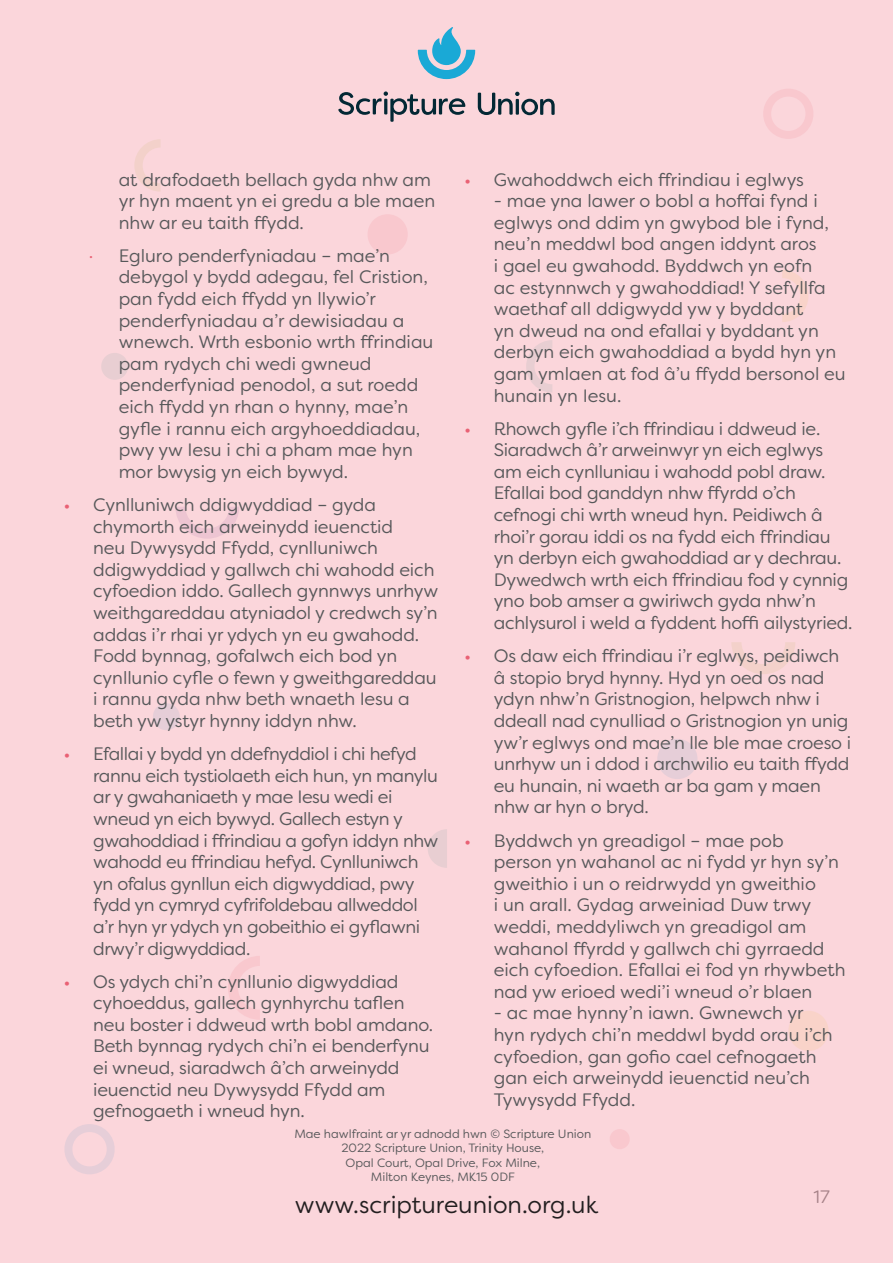
<style>
.page{position:relative;width:893px;height:1263px;background:#fbd6db}
.page>*{position:absolute;margin:0;border:0;box-sizing:border-box;transform-origin:0 0}
.t1{font:24px "Filson Soft";color:#231f20}
.t2{font:18px/21.6px "Filson Soft";letter-spacing:-.01em;color:#57585a}
.Activity_Text{font:12px/14.4px "Filson Soft";color:#57585a;text-align:center}
.s1{color:#e96174}
</style>
<div class="page">
<svg style="left:338px;top:91px;width:127px;height:31px"></svg>
<svg style="left:478px;top:92px;width:77px;height:23px"></svg>
<svg style="left:418px;top:27px;width:57px;height:52px"></svg>
<p class="t2" style="left:119px;top:168px;width:318px">at drafodaeth bellach gyda nhw am yr hyn maent yn ei gredu a ble maen nhw ar eu taith ffydd.</p>
<p class="t2" style="left:119px;top:245px;width:316px;text-indent:-30px"><span class="s1">·</span> Egluro penderfyniadau – mae’n debygol y bydd adegau, fel Cristion, pan fydd eich ffydd yn llywio’r penderfyniadau a’r dewisiadau a wnewch. Wrth esbonio wrth ffrindiau pam rydych chi wedi gwneud penderfyniad penodol, a sut roedd eich ffydd yn rhan o hynny, mae’n gyfle i rannu eich argyhoeddiadau, pwy yw Iesu i chi a pham mae hyn mor bwysig yn eich bywyd.</p>
<p class="t2" style="left:93px;top:494px;width:347px;text-indent:-30px"><span class="s1">•</span> Cynlluniwch ddigwyddiad – gyda chymorth eich arweinydd ieuenctid<br>neu Dywysydd Ffydd, cynlluniwch ddigwyddiad y gallwch chi wahodd eich cyfoedion iddo. Gallech gynnwys unrhyw weithgareddau atyniadol y credwch sy’n addas i’r rhai yr ydych yn eu gwahodd.<br>Fodd bynnag, gofalwch eich bod yn cynllunio cyfle o fewn y gweithgareddau i rannu gyda nhw beth wnaeth Iesu a beth yw ystyr hynny iddyn nhw.</p>
<p class="t2" style="left:93px;top:743px;width:347px;text-indent:-30px"><span class="s1">•</span> Efallai y bydd yn ddefnyddiol i chi hefyd rannu eich tystiolaeth eich hun, yn manylu ar y gwahaniaeth y mae Iesu wedi ei wneud yn eich bywyd. Gallech estyn y gwahoddiad i ffrindiau a gofyn iddyn nhw wahodd eu ffrindiau hefyd. Cynlluniwch yn ofalus gynllun eich digwyddiad, pwy fydd yn cymryd cyfrifoldebau allweddol a’r hyn yr ydych yn gobeithio ei gyflawni drwy’r digwyddiad.</p>
<p class="t2" style="left:93px;top:970px;width:342px;text-indent:-30px"><span class="s1">•</span> Os ydych chi’n cynllunio digwyddiad cyhoeddus, gallech gynhyrchu taflen neu boster i ddweud wrth bobl amdano.<br>Beth bynnag rydych chi’n ei benderfynu ei wneud, siaradwch â’ch arweinydd ieuenctid neu Dywysydd Ffydd am gefnogaeth i wneud hyn.</p>
<p class="t2" style="left:464px;top:168px;width:341px"><span class="s1">•</span> Gwahoddwch eich ffrindiau i eglwys</p>
<p class="t2" style="left:494px;top:190px;width:353px">- mae yna lawer o bobl a hoffai fynd i eglwys ond ddim yn gwybod ble i fynd, neu’n meddwl bod angen iddynt aros<br>i gael eu gwahodd. Byddwch yn eofn<br>ac estynnwch y gwahoddiad! Y sefyllfa waethaf all ddigwydd yw y byddant<br>yn dweud na ond efallai y byddant yn derbyn eich gwahoddiad a bydd hyn yn gam ymlaen at fod â’u ffydd bersonol eu hunain yn Iesu.</p>
<p class="t2" style="left:494px;top:417px;width:360px;text-indent:-30px"><span class="s1">•</span> Rhowch gyfle i’ch ffrindiau i ddweud ie.<br>Siaradwch â’r arweinwyr yn eich eglwys am eich cynlluniau i wahodd pobl draw.<br>Efallai bod ganddyn nhw ffyrdd o’ch cefnogi chi wrth wneud hyn. Peidiwch â rhoi’r gorau iddi os na fydd eich ffrindiau yn derbyn eich gwahoddiad ar y dechrau.<br>Dywedwch wrth eich ffrindiau fod y cynnig yno bob amser a gwiriwch gyda nhw’n achlysurol i weld a fyddent hoffi ailystyried.</p>
<p class="t2" style="left:494px;top:645px;width:359px;text-indent:-30px"><span class="s1">•</span> Os daw eich ffrindiau i’r eglwys, peidiwch â stopio bryd hynny. Hyd yn oed os nad ydyn nhw’n Gristnogion, helpwch nhw i ddeall nad cynulliad o Gristnogion yn unig yw’r eglwys ond mae’n lle ble mae croeso i unrhyw un i ddod i archwilio eu taith ffydd eu hunain, ni waeth ar ba gam y maen nhw ar hyn o bryd.</p>
<p class="t2" style="left:494px;top:829px;width:353px;text-indent:-30px"><span class="s1">•</span> Byddwch yn greadigol – mae pob person yn wahanol ac ni fydd yr hyn sy’n gweithio i un o reidrwydd yn gweithio<br>i un arall. Gydag arweiniad Duw trwy weddi, meddyliwch yn greadigol am wahanol ffyrdd y gallwch chi gyrraedd eich cyfoedion. Efallai ei fod yn rhywbeth nad yw erioed wedi’i wneud o’r blaen</p>
<p class="t2" style="left:494px;top:1002px;width:340px">- ac mae hynny’n iawn. Gwnewch yr hyn rydych chi’n meddwl bydd orau i’ch cyfoedion, gan gofio cael cefnogaeth gan eich arweinydd ieuenctid neu’ch<br>Tywysydd Ffydd.</p>
<p class="Activity_Text" style="left:294px;top:1126px;width:298px">Mae hawlfraint ar yr adnodd hwn © Scripture Union 2022 Scripture Union, Trinity House,<br>Opal Court, Opal Drive, Fox Milne,<br>Milton Keynes, MK15 0DF</p>
<h1 class="t1" style="left:295px;top:1189px;width:305px">www.scriptureunion.org.uk</h1>
<p class="t2" style="left:814px;top:1186px;width:18px">17</p>
</div>
